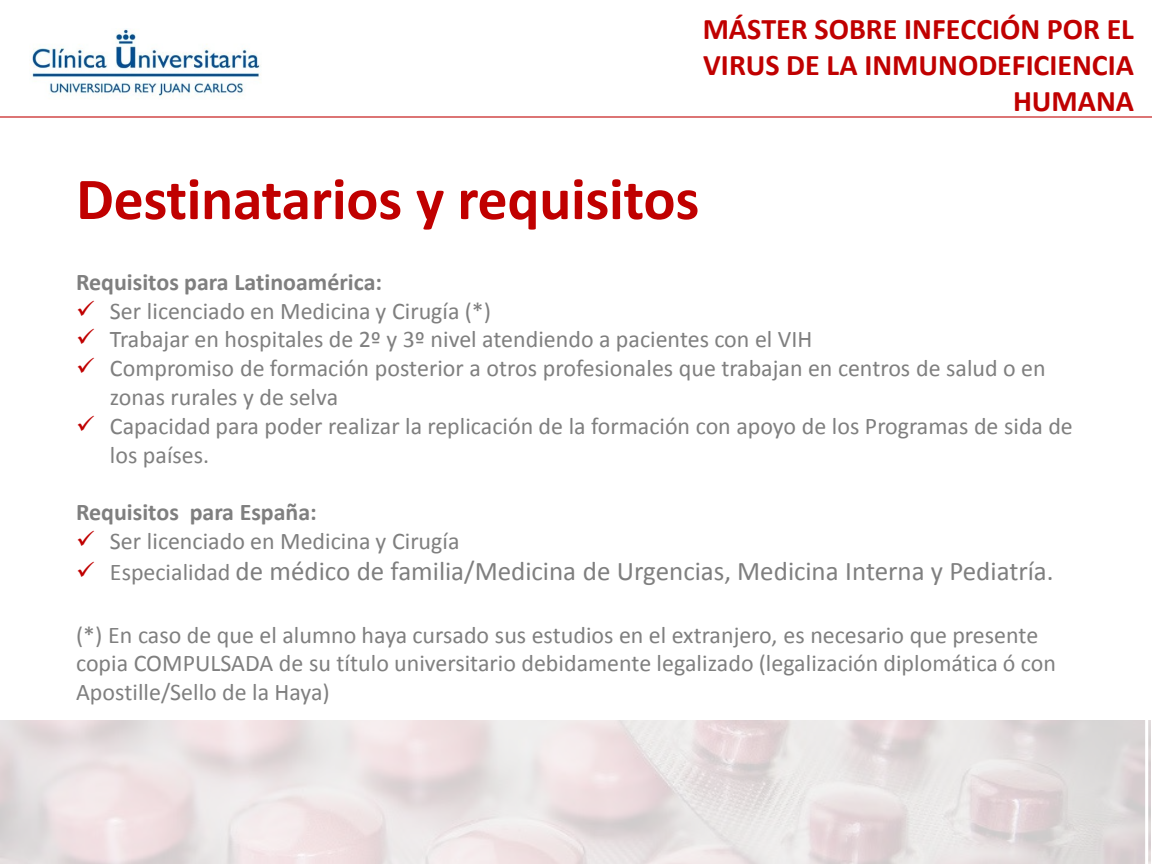
<style>
.page{position:relative;width:1152px;height:864px;background:#fff}
.page>*{position:absolute;margin:0;border:0;box-sizing:border-box;transform-origin:0 0}
.t1{font:700 60px "Calibri";letter-spacing:-.005em;color:#c00000}
.t2{font:700 30px/36px "Calibri";color:#c00000;text-align:right}
.t3{font:27px "Calibri";color:#7f7f7f}
.t4{font:24px/28.8px "Calibri";color:#7f7f7f}
.t5{font:700 24px "Calibri";color:#7f7f7f}
.s1{color:#c00000}
.s2{font-size:24px}
</style>
<div class="page">
<img style="left:32px;top:28px;width:229px;height:71px">
<hr style="left:0;top:116px;width:1152px;height:2px;background:#c00000">
<div style="left:0;top:720px;width:1152px;height:144px;background:#fff;opacity:.8"></div>
<h1 class="t2" style="left:703px;top:11px;width:433px">MÁSTER SOBRE INFECCIÓN POR EL<br>VIRUS DE LA INMUNODEFICIENCIA<br>HUMANA</h1>
<p class="t1" style="left:76px;top:161px;width:625px">Destinatarios y requisitos</p>
<p class="t5" style="left:76px;top:266px;width:308px">Requisitos para Latinoamérica:</p>
<p class="t4" style="left:76px;top:296px;width:416px"><span class="s1">✓</span> Ser licenciado en Medicina y Cirugía (*)</p>
<p class="t4" style="left:76px;top:325px;width:738px"><span class="s1">✓</span> Trabajar en hospitales de 2º y 3º nivel atendiendo a pacientes con el VIH</p>
<p class="t4" style="left:110px;top:354px;width:937px;text-indent:-34px"><span class="s1">✓</span> Compromiso de formación posterior a otros profesionales que trabajan en centros de salud o en zonas rurales y de selva</p>
<p class="t4" style="left:110px;top:411px;width:964px;text-indent:-34px"><span class="s1">✓</span> Capacidad para poder realizar la replicación de la formación con apoyo de los Programas de sida de los países.</p>
<p class="t5" style="left:76px;top:497px;width:242px">Requisitos para España:</p>
<p class="t4" style="left:76px;top:527px;width:385px"><span class="s1">✓</span> Ser licenciado en Medicina y Cirugía</p>
<p class="t3" style="left:76px;top:554px;width:979px"><span class="s1">✓</span> <span class="s2">Especialidad</span> de médico de familia/Medicina de Urgencias, Medicina Interna y Pediatría.</p>
<p class="t4" style="left:76px;top:620px;width:981px">(*) En caso de que el alumno haya cursado sus estudios en el extranjero, es necesario que presente copia COMPULSADA de su título universitario debidamente legalizado (legalización diplomática ó con<br>Apostille/Sello de la Haya)</p>
</div>
